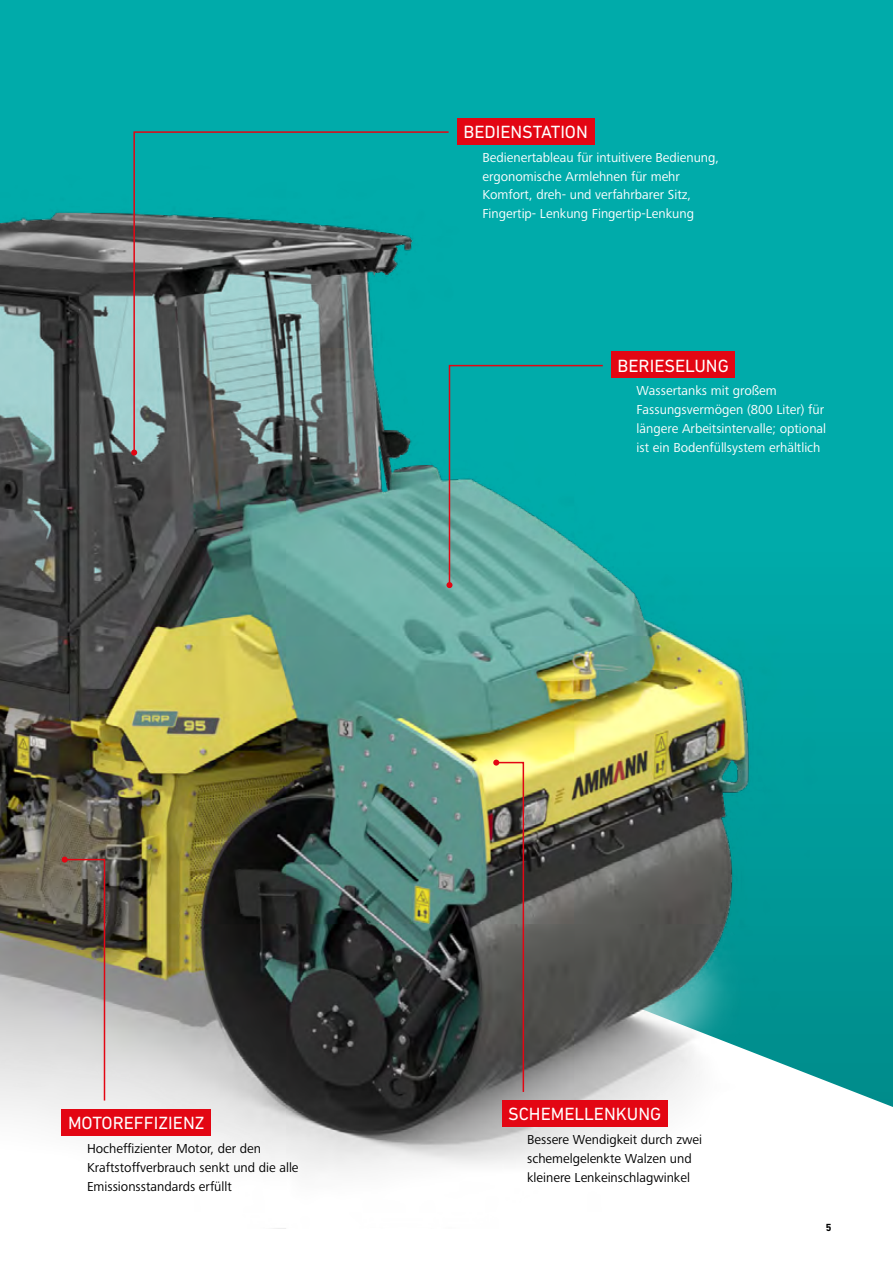
<style>
.page{position:relative;width:893px;height:1263px;background:#fff}
.page>*{position:absolute;margin:0;border:0;box-sizing:border-box;transform-origin:0 0}
.t1{font:18px "DIN Next LT Pro";color:#fff}
.t2{font:13.5px/18.8px "Frutiger Next LTW1 G";color:#fff}
.t3{font:13.5px/18.8px "Frutiger Next LTW1 G";color:#000}
.t4{font:700 10.5px "DIN Next LT Pro";color:#000}
</style>
<div class="page">
<div style="left:0;top:0;width:893px;height:1168px;background:#00abaa"></div>
<img style="left:0;top:118px;width:893px;height:1111px">
<svg style="left:493px;top:760px;width:32px;height:333px;background:#6e5e50"></svg>
<svg style="left:62px;top:856px;width:44px;height:246px;background:#9f928d"></svg>
<svg style="left:446px;top:364px;width:158px;height:224px"></svg>
<svg style="left:133px;top:131px;width:317px;height:323px"></svg>
<svg style="left:131px;top:450px;width:6px;height:6px"></svg>
<div style="left:457px;top:118px;width:137px;height:26px;background:#e30613"></div>
<div style="left:611px;top:352px;width:124px;height:26px;background:#e30613"></div>
<div style="left:502px;top:1100px;width:166px;height:27px;background:#e30613"></div>
<div style="left:62px;top:1109px;width:149px;height:26px;background:#e30613"></div>
<h1 class="t1" style="left:463px;top:122px;width:126px">BEDIENSTATION</h1>
<p class="t2" style="left:482px;top:148px;width:238px">Bedienertableau für intuitivere Bedienung, ergonomische Armlehnen für mehr Komfort, dreh- und verfahrbarer Sitz, Fingertip- Lenkung Fingertip-Lenkung</p>
<h1 class="t1" style="left:618px;top:355px;width:113px">BERIESELUNG</h1>
<p class="t2" style="left:637px;top:382px;width:191px">Wassertanks mit großem Fassungsvermögen (800 Liter) für längere Arbeitsintervalle; optional ist ein Bodenfüllsystem erhältlich</p>
<h1 class="t1" style="left:68px;top:1112px;width:138px">MOTOREFFIZIENZ</h1>
<p class="t3" style="left:87px;top:1139px;width:213px">Hocheffizienter Motor, der den<br>Kraftstoffverbrauch senkt und die alle<br>Emissionsstandards erfüllt</p>
<h1 class="t1" style="left:508px;top:1104px;width:155px">SCHEMELLENKUNG</h1>
<p class="t3" style="left:527px;top:1130px;width:177px">Bessere Wendigkeit durch zwei schemelgelenkte Walzen und kleinere Lenkeinschlagwinkel</p>
<p class="t4" style="left:826px;top:1221px;width:7px">5</p>
</div>
